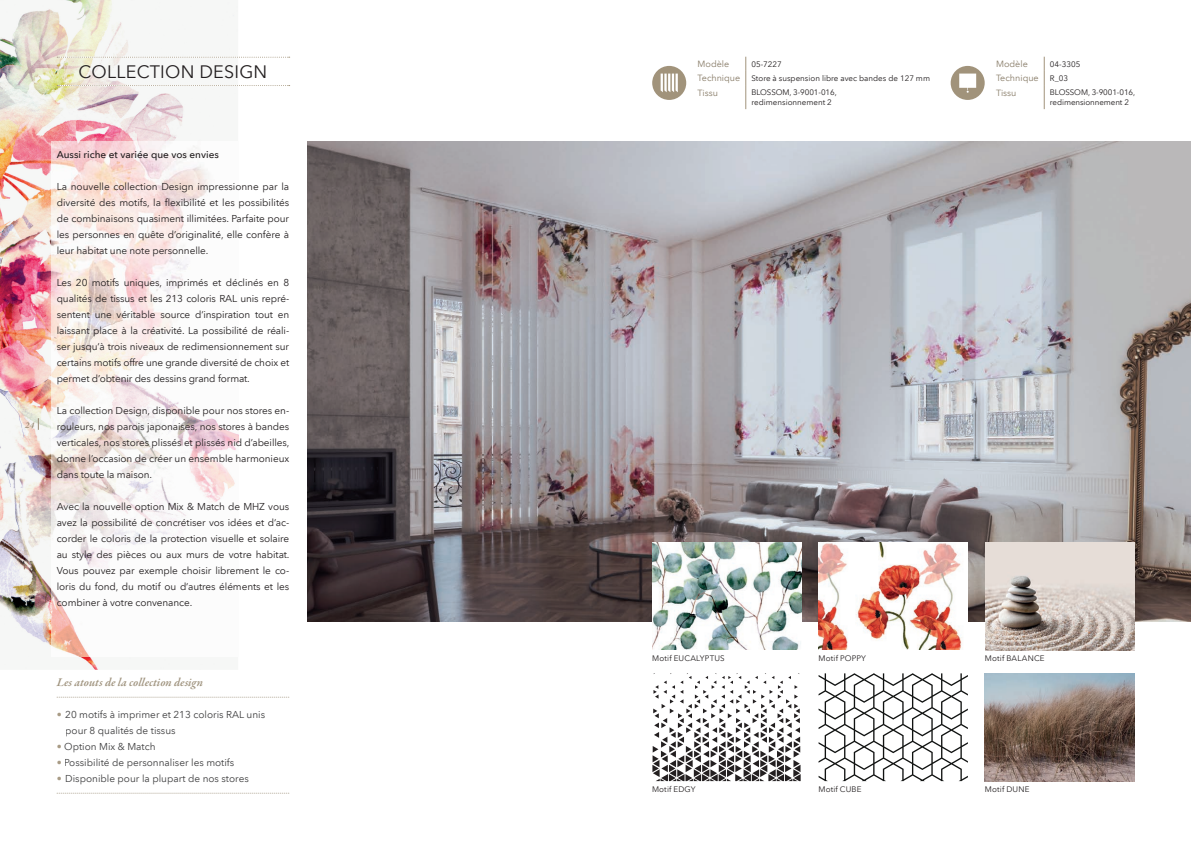
<style>
.page{position:relative;width:1191px;height:842px;background:#fff}
.page>*{position:absolute;margin:0;border:0;box-sizing:border-box;transform-origin:0 0}
.t1{font:18px "Avenir Next LT Com";letter-spacing:.01em;color:#231f20}
.t2{font:italic 600 12px "Garamond Premr Pro";color:#a0947f}
.t3{font:10px/16px "Avenir Next LT Com";letter-spacing:-.01em;color:#231f20;text-align:justify}
.t4{font:10px/16px "Avenir Next LT Com";color:#3e3e3f}
.t5{font:500 10px "Avenir Next LT Com";color:#231f20}
.t6{font:9px/14.7px "Avenir Next LT Com";color:#887c68}
.t7{font:italic 600 9px "Garamond Premr Pro";color:#998a75}
.t8{font:8px/10px "Avenir Next LT Com";color:#231f20}
.t9{font:8px "Avenir Next LT Com";letter-spacing:.02em;color:#231f20}
.s1{color:#a89b85}
.s2{font-size:9px;color:#887c68}
.s3{font-size:8px;color:#231f20}
</style>
<div class="page">
<img style="left:307px;top:142px;width:884px;height:480px">
<img style="left:652px;top:542px;width:149px;height:108px">
<img style="left:985px;top:543px;width:149px;height:108px">
<img style="left:818px;top:542px;width:150px;height:108px">
<img style="left:985px;top:673px;width:149px;height:108px">
<svg style="left:652px;top:673px;width:148px;height:108px"></svg>
<svg style="left:818px;top:673px;width:150px;height:108px"></svg>
<img style="left:0;top:0;width:238px;height:670px">
<svg style="left:38px;top:418px;width:1px;height:12px"></svg>
<svg style="left:57px;top:697px;width:232px;height:1px"></svg>
<svg style="left:57px;top:793px;width:232px;height:1px"></svg>
<svg style="left:57px;top:57px;width:233px;height:1px"></svg>
<svg style="left:57px;top:85px;width:233px;height:1px"></svg>
<img style="left:51px;top:142px;width:187px;height:515px">
<svg style="left:745px;top:57px;width:1px;height:52px"></svg>
<div style="left:652px;top:66px;width:34px;height:34px;background:#a1937b;border-radius:50%"></div>
<svg style="left:660px;top:74px;width:18px;height:18px"></svg>
<svg style="left:1044px;top:57px;width:1px;height:52px"></svg>
<div style="left:950px;top:66px;width:34px;height:34px;background:#a1937b;border-radius:50%"></div>
<svg style="left:959px;top:74px;width:17px;height:19px"></svg>
<h1 class="t1" style="left:79px;top:61px;width:190px">COLLECTION DESIGN</h1>
<p class="t7" style="left:25px;top:419px;width:10px">24</p>
<p class="t5" style="left:57px;top:148px;width:164px">Aussi riche et variée que vos envies</p>
<p class="t3" style="left:57px;top:178px;width:234px">La nouvelle collection Design impressionne par la diversité des motifs, la flexibilité et les possibilités de combinaisons quasiment illimitées. Parfaite pour les personnes en quête d’originalité, elle confère à leur habitat une note personnelle.</p>
<p class="t3" style="left:57px;top:274px;width:234px">Les 20 motifs uniques, imprimés et déclinés en 8 qualités de tissus et les 213 coloris RAL unis repré&shy;sentent une véritable source d‘inspiration tout en laissant place à la créativité. La possibilité de réali&shy;ser jusqu‘à trois niveaux de redimensionnement sur certains motifs offre une grande diversité de choix et permet d’obtenir des dessins grand format.</p>
<p class="t3" style="left:57px;top:402px;width:234px">La collection Design, disponible pour nos stores en&shy;rouleurs, nos parois japonaises, nos stores à bandes verticales, nos stores plissés et plissés nid d’abeilles, donne l’occasion de créer un ensemble harmonieux dans toute la maison.</p>
<p class="t3" style="left:57px;top:498px;width:234px">Avec la nouvelle option Mix &amp; Match de MHZ vous avez la possibilité de concrétiser vos idées et d‘ac&shy;corder le coloris de la protection visuelle et solaire au style des pièces ou aux murs de votre habitat.<br>Vous pouvez par exemple choisir librement le co&shy;loris du fond, du motif ou d‘autres éléments et les combiner à votre convenance.</p>
<p class="t2" style="left:57px;top:675px;width:148px">Les atouts de la collection design</p>
<p class="t4" style="left:65px;top:706px;width:201px;text-indent:-9px"><span class="s1">•</span> 20 motifs à imprimer et 213 coloris RAL unis pour 8 qualités de tissus</p>
<p class="t4" style="left:57px;top:738px;width:100px"><span class="s1">•</span> Option Mix &amp; Match</p>
<p class="t4" style="left:57px;top:754px;width:179px"><span class="s1">•</span> Possibilité de personnaliser les motifs</p>
<p class="t4" style="left:57px;top:770px;width:194px"><span class="s1">•</span> Disponible pour la plupart de nos stores</p>
<p class="t6" style="left:697px;top:57px;width:33px">Modèle</p>
<p class="t8" style="left:697px;top:57px;width:234px;line-height:14.2px;text-indent:54px">05-7227<br><span class="s2">Technique</span> Store à suspension libre avec bandes de 127 mm</p>
<p class="t6" style="left:697px;top:86px;width:22px">Tissu</p>
<p class="t8" style="left:751px;top:88px;width:87px">BLOSSOM, 3-9001-016, redimensionnement 2</p>
<p class="t6" style="left:996px;top:57px;width:33px">Modèle</p>
<p class="t8" style="left:1050px;top:59px;width:32px">04-3305</p>
<p class="t6" style="left:996px;top:71px;width:73px">Technique <span class="s3">R_03<br></span>Tissu</p>
<p class="t8" style="left:1050px;top:88px;width:87px">BLOSSOM, 3-9001-016, redimensionnement 2</p>
<p class="t9" style="left:652px;top:653px;width:74px">Motif EUCALYPTUS</p>
<p class="t9" style="left:818px;top:653px;width:49px">Motif POPPY</p>
<p class="t9" style="left:985px;top:653px;width:61px">Motif BALANCE</p>
<p class="t9" style="left:652px;top:784px;width:45px">Motif EDGY</p>
<p class="t9" style="left:818px;top:784px;width:45px">Motif CUBE</p>
<p class="t9" style="left:985px;top:784px;width:46px">Motif DUNE</p>
</div>
